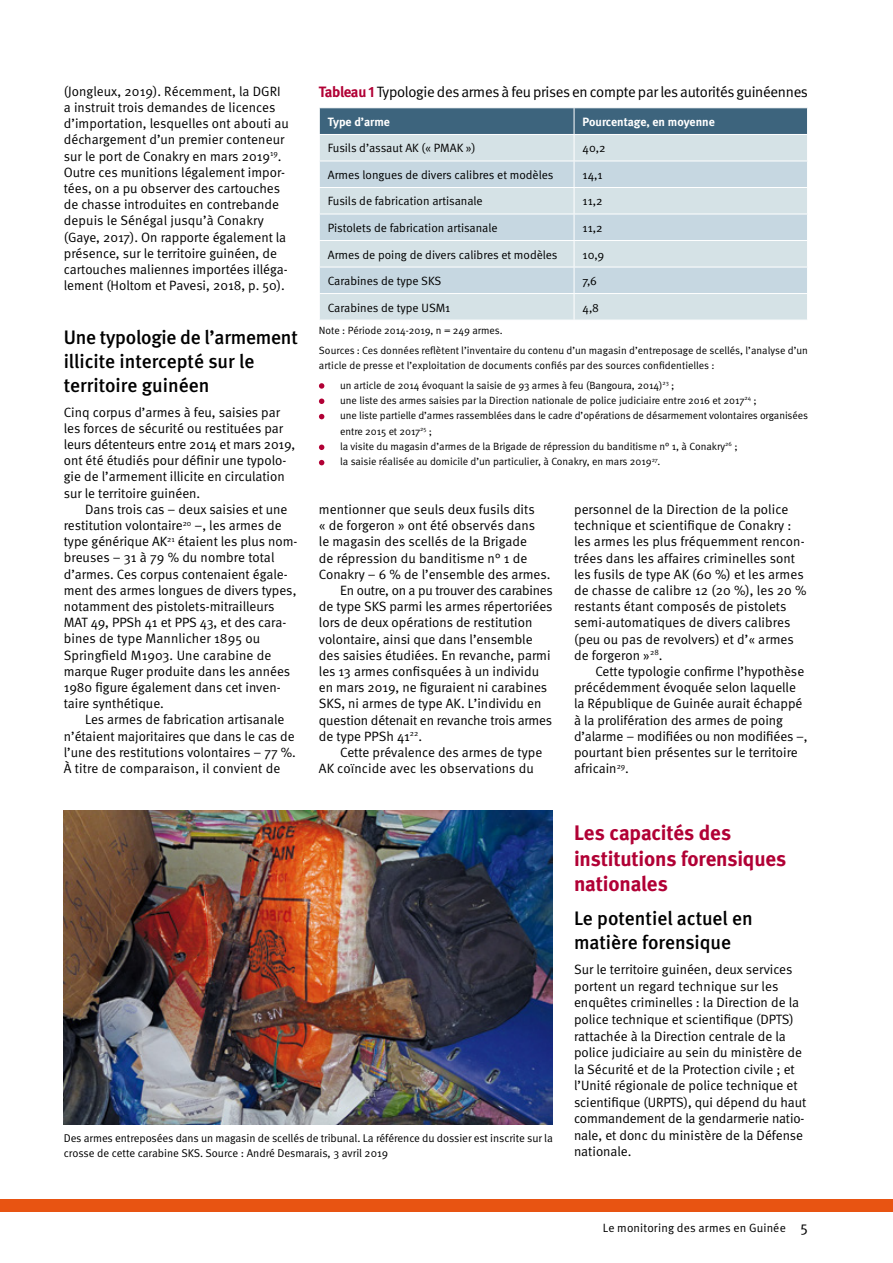
<style>
.page{position:relative;width:893px;height:1263px;background:#fff}
.page>*{position:absolute;margin:0;border:0;box-sizing:border-box;transform-origin:0 0}
.t1{font:700 21px/25.5px "Meta";letter-spacing:-.01em;color:#b10035}
.t2{font:500 19.5px/24px "Meta";color:#000}
.t3{font:15px "Meta Normal";letter-spacing:-.02em;color:#000}
.t4{font:13.5px/16.2px "Meta Normal";color:#000}
.t5{font:13.5px "Meta Normal";letter-spacing:-.02em;color:#000}
.t6{font:12px "Meta Normal";color:#000}
.t7{font:700 12px "Meta";color:#fff}
.t8{font:11.25px/15px "Meta Normal";letter-spacing:-.005em;color:#000}
.t9{font:10.5px/15.3px "Meta Normal";color:#000}
.s1{font-family:"Meta";font-weight:700;color:#b10035}
.s2{font-family:"Meta Bold Expert";color:#b10035}
.s3{font-size:15px}
</style>
<div class="page">
<div style="left:0;top:1199px;width:893px;height:13px;background:#e85412"></div>
<svg style="left:319px;top:108px;width:489px;height:212px;background:#bfd0d8"></svg>
<svg style="left:319px;top:383px;width:5px;height:6px"></svg>
<svg style="left:319px;top:398px;width:5px;height:6px"></svg>
<svg style="left:319px;top:414px;width:5px;height:5px"></svg>
<svg style="left:319px;top:445px;width:5px;height:5px"></svg>
<svg style="left:319px;top:460px;width:5px;height:5px"></svg>
<img style="left:64px;top:810px;width:489px;height:314px">
<p class="t4" style="left:64px;top:83px;width:227px">(Jongleux, 2019). Récemment, la DGRI a instruit trois demandes de licences d’importation, lesquelles ont abouti au déchargement d’un premier conteneur sur le port de Conakry en mars 2019<sup>19</sup>.<br>Outre ces munitions légalement impor&shy;tées, on a pu observer des cartouches de chasse introduites en contrebande depuis le Sénégal jusqu’à Conakry (Gaye, 2017). On rapporte également la présence, sur le territoire guinéen, de cartouches maliennes importées illéga&shy;lement (Holtom et Pavesi, 2018, p. 50).</p>
<h2 class="t2" style="left:64px;top:325px;width:236px">Une typologie de l’armement illicite intercepté sur le territoire guinéen</h2>
<p class="t4" style="left:64px;top:404px;width:233px">Cinq corpus d’armes à feu, saisies par les forces de sécurité ou restituées par leurs détenteurs entre 2014 et mars 2019, ont été étudiés pour définir une typolo&shy;gie de l’armement illicite en circulation sur le territoire guinéen.</p>
<p class="t4" style="left:64px;top:501px;width:235px;text-indent:21px">Dans trois cas – deux saisies et une restitution volontaire<sup>20</sup> –, les armes de type générique AK<sup>21</sup> étaient les plus nom&shy;breuses – 31 à 79 % du nombre total d’armes. Ces corpus contenaient égale&shy;ment des armes longues de divers types, notamment des pistolets-mitrailleurs MAT 49, PPSh 41 et PPS 43, et des cara&shy;bines de type Mannlicher 1895 ou Springfield M1903. Une carabine de marque Ruger produite dans les années 1980 figure également dans cet inven&shy;taire synthétique.</p>
<p class="t4" style="left:64px;top:711px;width:234px;text-indent:21px">Les armes de fabrication artisanale n’étaient majoritaires que dans le cas de l’une des restitutions volontaires – 77 %.<br>À titre de comparaison, il convient de</p>
<p class="t3" style="left:319px;top:83px;width:491px"><span class="s1">Tableau</span> <span class="s2">1</span> Typologie des armes à feu prises en compte par les autorités guinéennes</p>
<p class="t7" style="left:328px;top:114px;width:64px">Type d’arme</p>
<p class="t7" style="left:583px;top:114px;width:134px">Pourcentage, en moyenne</p>
<p class="t6" style="left:328px;top:141px;width:149px">Fusils d’assaut AK (« PMAK »)</p>
<p class="t6" style="left:583px;top:141px;width:24px">40,2</p>
<p class="t6" style="left:328px;top:168px;width:227px">Armes longues de divers calibres et modèles</p>
<p class="t6" style="left:583px;top:168px;width:21px">14,1</p>
<p class="t6" style="left:328px;top:194px;width:156px">Fusils de fabrication artisanale</p>
<p class="t6" style="left:583px;top:194px;width:22px">11,2</p>
<p class="t6" style="left:328px;top:221px;width:171px">Pistolets de fabrication artisanale</p>
<p class="t6" style="left:583px;top:221px;width:22px">11,2</p>
<p class="t6" style="left:328px;top:247px;width:231px">Armes de poing de divers calibres et modèles</p>
<p class="t6" style="left:583px;top:247px;width:23px">10,9</p>
<p class="t6" style="left:328px;top:274px;width:115px">Carabines de type SKS</p>
<p class="t6" style="left:583px;top:274px;width:16px">7,6</p>
<p class="t6" style="left:328px;top:300px;width:124px">Carabines de type USM1</p>
<p class="t6" style="left:583px;top:300px;width:18px">4,8</p>
<p class="t9" style="left:319px;top:320px;width:491px;line-height:19.6px">Note : Période 2014-2019, n = 249 armes.<br>Sources : Ces données reflètent l’inventaire du contenu d’un magasin d’entreposage de scellés, l’analyse d’un</p>
<p class="t9" style="left:340px;top:355px;width:376px;line-height:19.6px;text-indent:-21px">article de presse et l’exploitation de documents confiés par des sources confidentielles : un article de 2014 évoquant la saisie de 93 armes à feu (Bangoura, 2014)<sup>23</sup> ;</p>
<p class="t9" style="left:340px;top:392px;width:469px">une liste des armes saisies par la Direction nationale de police judiciaire entre 2016 et 2017<sup>24</sup> ;<br>une liste partielle d’armes rassemblées dans le cadre d’opérations de désarmement volontaires organisées entre 2015 et 2017<sup>25</sup> ;<br>la visite du magasin d’armes de la Brigade de répression du banditisme n° 1, à Conakry<sup>26</sup> ;<br>la saisie réalisée au domicile d’un particulier, à Conakry, en mars 2019<sup>27</sup>.</p>
<p class="t4" style="left:319px;top:501px;width:217px">mentionner que seuls deux fusils dits</p>
<p class="t4" style="left:319px;top:517px;width:218px">« de forgeron » ont été observés dans</p>
<p class="t4" style="left:319px;top:533px;width:210px">le magasin des scellés de la Brigade</p>
<p class="t4" style="left:319px;top:549px;width:210px">de répression du banditisme n° 1 de</p>
<p class="t4" style="left:319px;top:566px;width:233px">Conakry – 6 % de l’ensemble des armes.</p>
<p class="t5" style="left:340px;top:582px;width:214px">En outre, on a pu trouver des carabines</p>
<p class="t4" style="left:319px;top:598px;width:235px">de type SKS parmi les armes répertoriées</p>
<p class="t4" style="left:319px;top:614px;width:215px">lors de deux opérations de restitution</p>
<p class="t4" style="left:319px;top:630px;width:215px">volontaire, ainsi que dans l’ensemble</p>
<p class="t4" style="left:319px;top:647px;width:233px">des saisies étudiées. En revanche, parmi</p>
<p class="t4" style="left:319px;top:663px;width:222px">les 13 armes confisquées à un individu</p>
<p class="t4" style="left:319px;top:679px;width:230px">en mars 2019, ne figuraient ni carabines</p>
<p class="t4" style="left:319px;top:695px;width:224px">SKS, ni armes de type AK. L’individu en</p>
<p class="t4" style="left:319px;top:711px;width:235px">question détenait en revanche trois armes</p>
<p class="t4" style="left:319px;top:728px;width:105px">de type PPSh 41<sup>22</sup>.</p>
<p class="t4" style="left:340px;top:744px;width:204px">Cette prévalence des armes de type</p>
<p class="t4" style="left:319px;top:760px;width:216px">AK coïncide avec les observations du</p>
<p class="t4" style="left:574px;top:501px;width:234px">personnel de la Direction de la police technique et scientifique de Conakry : les armes les plus fréquemment rencon&shy;trées dans les affaires criminelles sont les fusils de type AK (60 %) et les armes de chasse de calibre 12 (20 %), les 20 % restants étant composés de pistolets semi-automatiques de divers calibres (peu ou pas de revolvers) et d’« armes de forgeron »<sup>28</sup>.</p>
<p class="t4" style="left:574px;top:663px;width:235px;text-indent:21px">Cette typologie confirme l’hypothèse précédemment évoquée selon laquelle la République de Guinée aurait échappé à la prolifération des armes de poing d’alarme – modifiées ou non modifiées –, pourtant bien présentes sur le territoire africain<sup>29</sup>.</p>
<p class="t8" style="left:64px;top:1130px;width:491px">Des armes entreposées dans un magasin de scellés de tribunal. La référence du dossier est inscrite sur la crosse de cette carabine SKS. Source : André Desmarais, 3 avril 2019</p>
<h1 class="t1" style="left:574px;top:820px;width:214px">Les capacités des institutions forensiques nationales</h1>
<h2 class="t2" style="left:574px;top:905px;width:180px;line-height:24.8px">Le potentiel actuel en matière forensique</h2>
<p class="t4" style="left:574px;top:961px;width:234px">Sur le territoire guinéen, deux services portent un regard technique sur les enquêtes criminelles : la Direction de la police technique et scientifique (DPTS) rattachée à la Direction centrale de la police judiciaire au sein du ministère de la Sécurité et de la Protection civile ; et l’Unité régionale de police technique et scientifique (URPTS), qui dépend du haut commandement de la gendarmerie natio&shy;nale, et donc du ministère de la Défense nationale.</p>
<p class="t6" style="left:603px;top:1221px;width:207px">Le monitoring des armes en Guinée <span class="s3">5</span></p>
</div>
